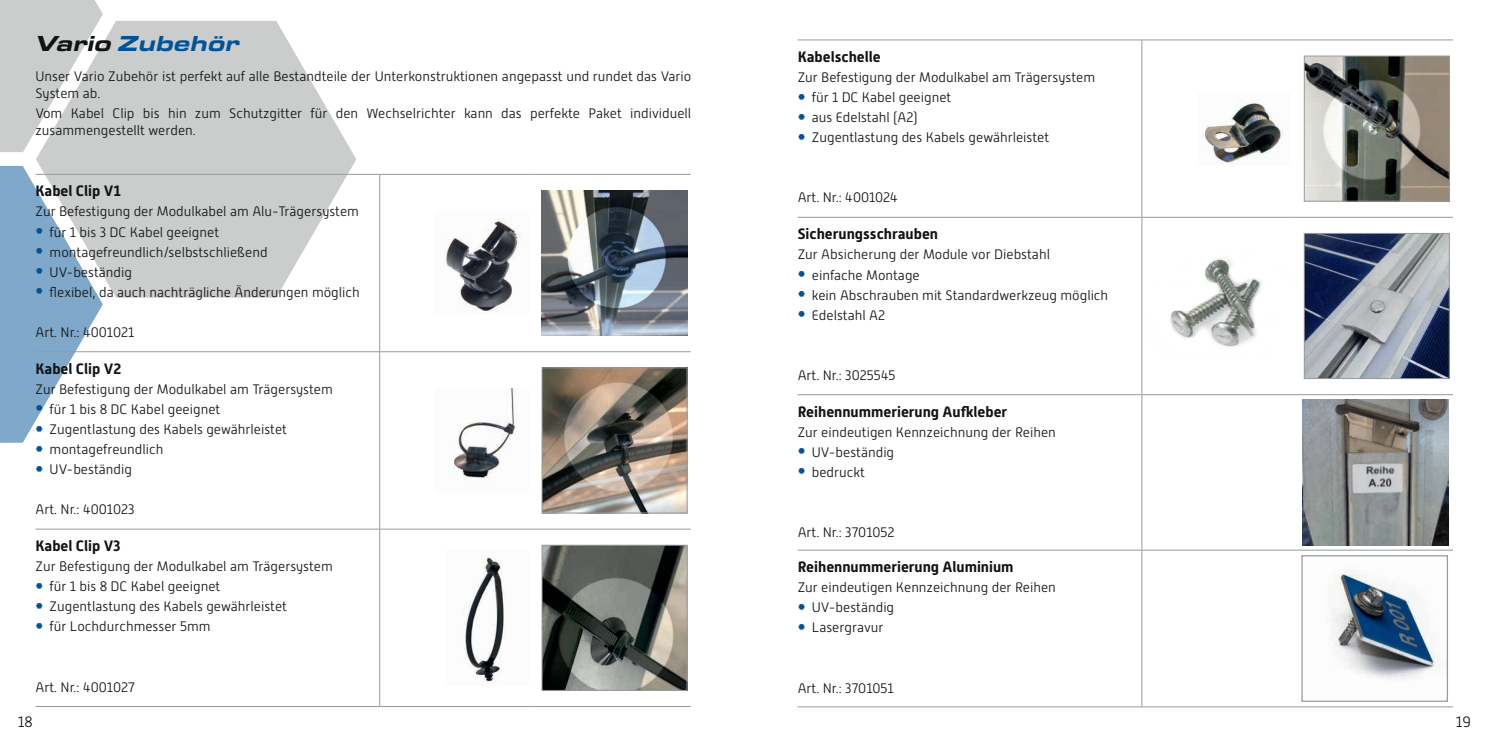
<style>
.page{position:relative;width:1489px;height:745px;background:#fff}
.page>*{position:absolute;margin:0;border:0;box-sizing:border-box;transform-origin:0 0}
.Headline_1{font:italic 900 22.5px "Eurostile Ext";color:#015297}
.Headline_3{font:700 15px "Alwyn New";color:#111416}
.Headline_4{font:700 15px "Alwyn New";color:#111416}
.t1{font:300 15px "Alwyn New";color:#111416}
.Standardt{font:300 13.75px/16.5px "Alwyn New";color:#111416}
.Aufzählung_linksbündig{font:300 13.75px "Alwyn New";color:#111416}
.s1{color:#111416}
</style>
<div class="page">
<svg style="left:127px;top:21px;width:564px;height:446px"></svg>
<hr style="left:379px;top:174px;width:1px;height:177px;background:#989a9b">
<hr style="left:35px;top:351px;width:344px;height:1px;background:#989a9b">
<hr style="left:379px;top:351px;width:154px;height:1px;background:#989a9b">
<hr style="left:379px;top:352px;width:1px;height:176px;background:#989a9b">
<hr style="left:533px;top:351px;width:157px;height:1px;background:#989a9b">
<hr style="left:35px;top:705px;width:344px;height:1px;background:#989a9b">
<hr style="left:379px;top:705px;width:154px;height:1px;background:#989a9b">
<hr style="left:533px;top:705px;width:157px;height:1px;background:#989a9b">
<hr style="left:35px;top:528px;width:344px;height:1px;background:#989a9b">
<hr style="left:379px;top:528px;width:154px;height:1px;background:#989a9b">
<hr style="left:379px;top:529px;width:1px;height:176px;background:#989a9b">
<hr style="left:533px;top:528px;width:157px;height:1px;background:#989a9b">
<hr style="left:35px;top:174px;width:344px;height:1px;background:#989a9b">
<hr style="left:379px;top:174px;width:154px;height:1px;background:#989a9b">
<hr style="left:533px;top:174px;width:157px;height:1px;background:#989a9b">
<img style="left:435px;top:211px;width:93px;height:104px">
<img style="left:542px;top:190px;width:145px;height:145px">
<img style="left:435px;top:388px;width:93px;height:91px">
<img style="left:544px;top:369px;width:141px;height:142px">
<div style="left:542px;top:367px;width:145px;height:146px;border:1px solid #989a9b"></div>
<img style="left:463px;top:556px;width:43px;height:126px">
<img style="left:544px;top:546px;width:141px;height:142px">
<div style="left:542px;top:544px;width:145px;height:146px;border:1px solid #989a9b"></div>
<hr style="left:797px;top:40px;width:344px;height:1px;background:#989a9b">
<hr style="left:1141px;top:40px;width:154px;height:1px;background:#989a9b">
<hr style="left:1141px;top:40px;width:1px;height:177px;background:#989a9b">
<hr style="left:1295px;top:40px;width:157px;height:1px;background:#989a9b">
<hr style="left:797px;top:217px;width:344px;height:1px;background:#989a9b">
<hr style="left:1141px;top:217px;width:154px;height:1px;background:#989a9b">
<hr style="left:1141px;top:217px;width:1px;height:177px;background:#989a9b">
<hr style="left:1295px;top:217px;width:157px;height:1px;background:#989a9b">
<hr style="left:797px;top:394px;width:344px;height:1px;background:#989a9b">
<hr style="left:1141px;top:394px;width:154px;height:1px;background:#989a9b">
<hr style="left:1141px;top:395px;width:1px;height:154px;background:#989a9b">
<hr style="left:1295px;top:394px;width:157px;height:1px;background:#989a9b">
<hr style="left:1141px;top:550px;width:1px;height:156px;background:#989a9b">
<hr style="left:797px;top:549px;width:344px;height:1px;background:#989a9b">
<hr style="left:1141px;top:549px;width:154px;height:1px;background:#989a9b">
<hr style="left:1295px;top:549px;width:157px;height:1px;background:#989a9b">
<hr style="left:797px;top:706px;width:344px;height:1px;background:#989a9b">
<hr style="left:1141px;top:706px;width:154px;height:1px;background:#989a9b">
<hr style="left:1295px;top:706px;width:157px;height:1px;background:#989a9b">
<img style="left:1204px;top:100px;width:80px;height:65px">
<img style="left:1305px;top:58px;width:142px;height:141px">
<div style="left:1303px;top:56px;width:146px;height:145px;border:1px solid #989a9b"></div>
<img style="left:1170px;top:258px;width:92px;height:89px">
<img style="left:1305px;top:235px;width:142px;height:141px">
<div style="left:1303px;top:233px;width:146px;height:145px;border:1px solid #989a9b"></div>
<img style="left:1302px;top:399px;width:145px;height:145px">
<img style="left:1303px;top:556px;width:142px;height:124px">
<div style="left:1301px;top:554px;width:146px;height:147px;border:1px solid #989a9b"></div>
<svg style="left:0;top:0;width:127px;height:443px"></svg>
<p class="Headline_1" style="left:35px;top:26px;width:206px"><span class="s1">Vario</span> Zubehör</p>
<p class="Standardt" style="left:35px;top:68px;width:657px">Unser Vario Zubehör ist perfekt auf alle Bestandteile der Unterkonstruktionen angepasst und rundet das Vario<br>System ab.</p>
<p class="Standardt" style="left:35px;top:105px;width:657px">Vom Kabel Clip bis hin zum Schutzgitter für den Wechselrichter kann das perfekte Paket individuell zusammengestellt werden.</p>
<p class="Headline_4" style="left:35px;top:182px;width:87px">Kabel Clip V1</p>
<p class="Standardt" style="left:35px;top:203px;width:325px">Zur Befestigung der Modulkabel am Alu-Trägersystem</p>
<p class="Standardt" style="left:50px;top:223px;width:171px">für 1 bis 3 DC Kabel geeignet</p>
<p class="Standardt" style="left:50px;top:243px;width:219px">montagefreundlich/selbstschließend</p>
<p class="Standardt" style="left:50px;top:263px;width:84px">UV-beständig</p>
<p class="Standardt" style="left:50px;top:283px;width:312px">flexibel, da auch nachträgliche Änderungen möglich</p>
<p class="Standardt" style="left:35px;top:324px;width:100px">Art. Nr.: 4001021</p>
<p class="Headline_4" style="left:35px;top:359px;width:87px">Kabel Clip V2</p>
<p class="Standardt" style="left:35px;top:380px;width:299px">Zur Befestigung der Modulkabel am Trägersystem</p>
<p class="Standardt" style="left:50px;top:401px;width:172px">für 1 bis 8 DC Kabel geeignet</p>
<p class="Standardt" style="left:50px;top:421px;width:239px">Zugentlastung des Kabels gewährleistet</p>
<p class="Standardt" style="left:50px;top:441px;width:115px">montagefreundlich</p>
<p class="Standardt" style="left:50px;top:461px;width:84px">UV-beständig</p>
<p class="Aufzählung_linksbündig" style="left:35px;top:501px;width:101px">Art. Nr.: 4001023</p>
<p class="Headline_4" style="left:35px;top:537px;width:87px">Kabel Clip V3</p>
<p class="Standardt" style="left:35px;top:558px;width:299px">Zur Befestigung der Modulkabel am Trägersystem</p>
<p class="Standardt" style="left:50px;top:578px;width:172px">für 1 bis 8 DC Kabel geeignet</p>
<p class="Standardt" style="left:50px;top:598px;width:239px">Zugentlastung des Kabels gewährleistet</p>
<p class="Standardt" style="left:50px;top:618px;width:162px">für Lochdurchmesser 5mm</p>
<p class="Standardt" style="left:35px;top:678px;width:101px">Art. Nr.: 4001027</p>
<p class="Headline_4" style="left:797px;top:48px;width:85px">Kabelschelle</p>
<p class="Standardt" style="left:797px;top:69px;width:299px">Zur Befestigung der Modulkabel am Trägersystem</p>
<p class="Standardt" style="left:811px;top:89px;width:141px">für 1 DC Kabel geeignet</p>
<p class="Standardt" style="left:811px;top:109px;width:107px">aus Edelstahl (A2)</p>
<p class="Standardt" style="left:811px;top:129px;width:239px">Zugentlastung des Kabels gewährleistet</p>
<p class="Standardt" style="left:797px;top:189px;width:102px">Art. Nr.: 4001024</p>
<p class="Headline_3" style="left:797px;top:225px;width:142px">Sicherungsschrauben</p>
<p class="Standardt" style="left:797px;top:246px;width:254px">Zur Absicherung der Module vor Diebstahl</p>
<p class="Standardt" style="left:811px;top:266px;width:109px">einfache Montage</p>
<p class="Standardt" style="left:811px;top:286px;width:298px">kein Abschrauben mit Standardwerkzeug möglich</p>
<p class="Standardt" style="left:811px;top:306px;width:75px">Edelstahl A2</p>
<p class="Standardt" style="left:797px;top:366px;width:99px">Art. Nr.: 3025545</p>
<p class="Headline_3" style="left:797px;top:402px;width:211px">Reihennummerierung Aufkleber</p>
<p class="Standardt" style="left:797px;top:423px;width:260px">Zur eindeutigen Kennzeichnung der Reihen</p>
<p class="Standardt" style="left:811px;top:443px;width:84px">UV-beständig</p>
<p class="Standardt" style="left:811px;top:463px;width:55px">bedruckt</p>
<p class="Aufzählung_linksbündig" style="left:797px;top:524px;width:99px">Art. Nr.: 3701052</p>
<p class="Headline_3" style="left:797px;top:558px;width:217px">Reihennummerierung Aluminium</p>
<p class="Standardt" style="left:797px;top:579px;width:260px">Zur eindeutigen Kennzeichnung der Reihen</p>
<p class="Standardt" style="left:811px;top:599px;width:84px">UV-beständig</p>
<p class="Standardt" style="left:811px;top:619px;width:73px">Lasergravur</p>
<p class="Aufzählung_linksbündig" style="left:797px;top:679px;width:97px">Art. Nr.: 3701051</p>
<p class="t1" style="left:18px;top:713px;width:16px">18</p>
<p class="t1" style="left:1455px;top:712px;width:16px">19</p>
</div>
